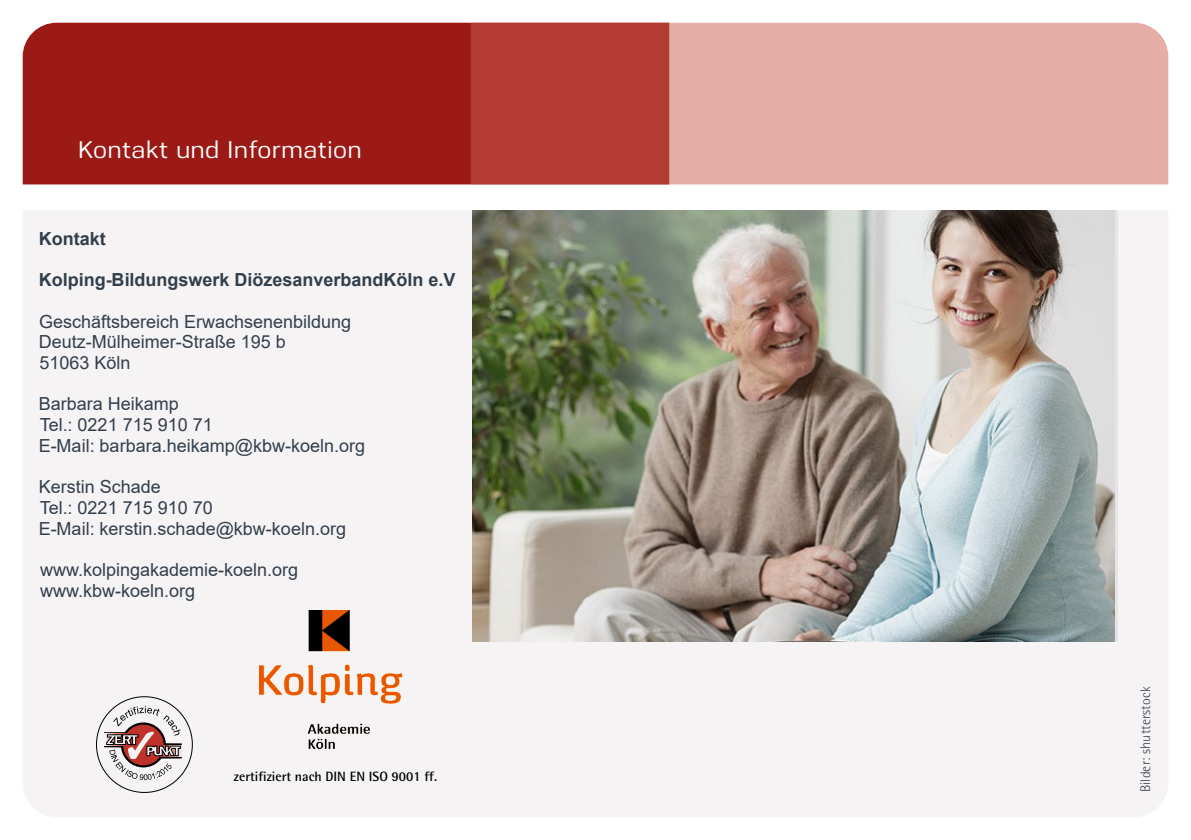
<style>
.page{position:relative;width:1191px;height:840px;background:#fff}
.page>*{position:absolute;margin:0;border:0;box-sizing:border-box;transform-origin:0 0}
.t1{font:500 24px "Nuber";letter-spacing:.01em;color:#fff}
.t2{font:18px/20.6px "Arial";color:#323f4b}
.t3{font:700 18px "Arial";color:#323f4b}
.t4{font:300 14px "Rotis Semi Sans";letter-spacing:.01em;color:#323f4b}
.t5{font:700 13.6px "Rotis Semi Sans";color:#000}
</style>
<div class="page">
<div style="left:23px;top:23px;width:448px;height:161px;background:#9c1a15"></div>
<svg style="left:471px;top:23px;width:697px;height:161px;background:#d68d85"></svg>
<div style="left:23px;top:210px;width:1145px;height:606px;background:#f6f3f5"></div>
<img style="left:472px;top:210px;width:642px;height:431px">
<div style="left:90px;top:689px;width:107px;height:108px;background:#f6f3f5"></div>
<svg style="left:96px;top:696px;width:96px;height:96px;fill:#f6f3f5"></svg>
<svg style="left:104px;top:705px;width:78px;height:74px"></svg>
<img style="left:259px;top:610px;width:143px;height:144px">
<h1 class="t1" style="left:78px;top:132px;width:286px">Kontakt und Information</h1>
<p class="t3" style="left:39px;top:228px;width:68px">Kontakt</p>
<p class="t3" style="left:39px;top:270px;width:418px">Kolping-Bildungswerk DiözesanverbandKöln e.V</p>
<p class="t2" style="left:39px;top:311px;width:314px">Geschäftsbereich Erwachsenenbildung<br>Deutz-Mülheimer-Straße 195 b<br>51063 Köln</p>
<p class="t2" style="left:39px;top:393px;width:328px">Barbara Heikamp<br>Tel.: 0221 715 910 71<br>E-Mail: barbara.heikamp@kbw-koeln.org</p>
<p class="t2" style="left:39px;top:476px;width:309px">Kerstin Schade<br>Tel.: 0221 715 910 70<br>E-Mail: kerstin.schade@kbw-koeln.org</p>
<p class="t2" style="left:40px;top:559px;width:260px">www.kolpingakademie-koeln.org www.kbw-koeln.org</p>
<p class="t5" style="left:234px;top:767px;width:205px">zertifiziert nach DIN EN ISO 9001 ff.</p>
<p class="t4" style="left:1137px;top:792px;width:107px;rotate:-90deg">Bilder: shutterstock</p>
</div>
